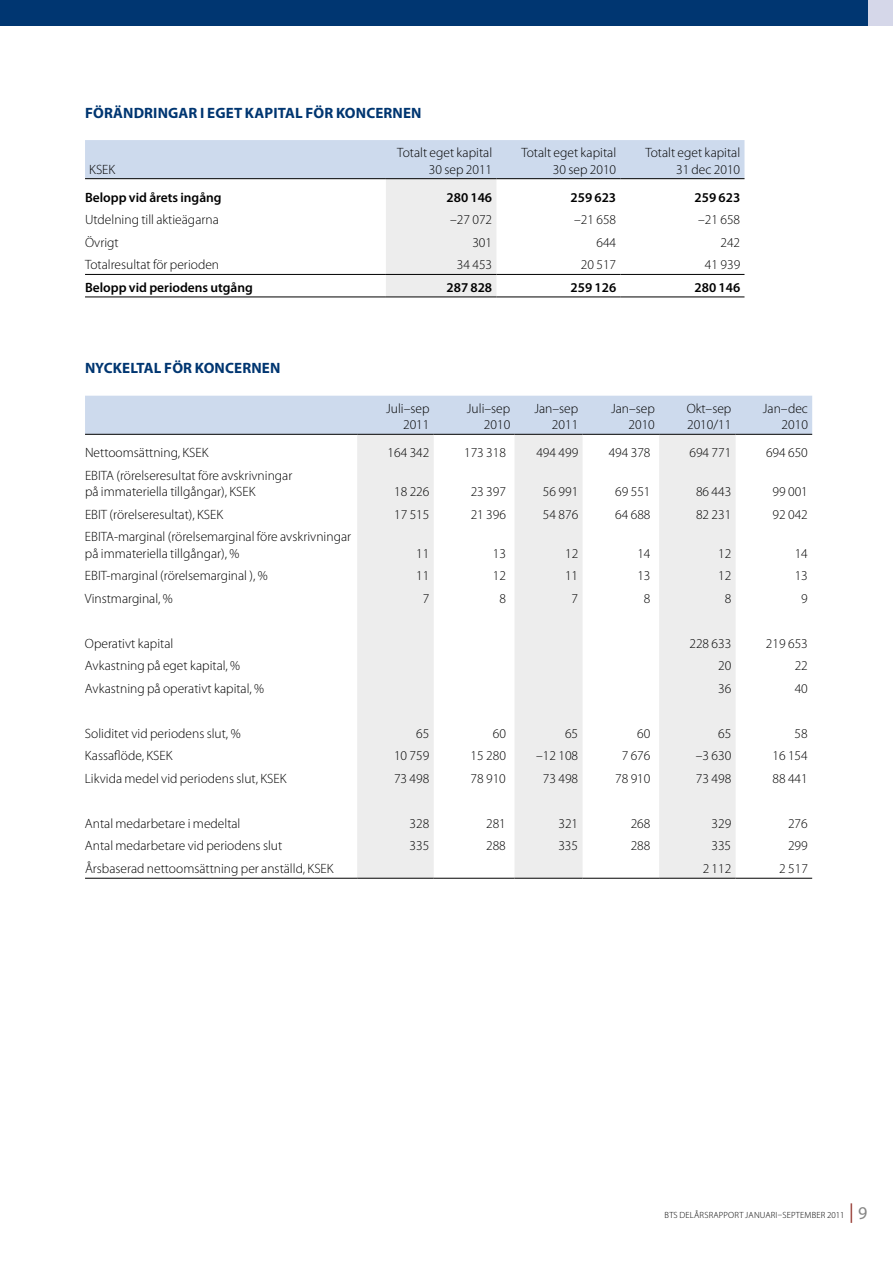
<style>
.page{position:relative;width:893px;height:1263px;background:#fff}
.page>*{position:absolute;margin:0;border:0;box-sizing:border-box;transform-origin:0 0}
.t1{font:700 15px "Myriad Pro";letter-spacing:.01em;color:#003671}
.t2{font:300 13.5px/16.5px "Myriad Pro";color:#000;text-align:right}
.t3{font:600 13.5px "Myriad Pro";color:#000}
.t4{font:300 9px "Myriad Pro";letter-spacing:.02em;color:#000}
.s1{font-weight:400;font-size:19.5px;color:#94372f}
.s2{font-weight:400;font-size:18px;color:#858584}
</style>
<div class="page">
<div style="left:867px;top:0;width:26px;height:26px;background:#d5d7e9"></div>
<div style="left:0;top:0;width:867px;height:26px;background:#003671"></div>
<svg style="left:85px;top:140px;width:659px;height:157px"></svg>
<hr style="left:85px;top:178px;width:301px;height:1px;background:#000">
<hr style="left:386px;top:178px;width:110px;height:1px;background:#000">
<hr style="left:496px;top:178px;width:124px;height:1px;background:#000">
<hr style="left:620px;top:178px;width:124px;height:1px;background:#000">
<hr style="left:85px;top:274px;width:301px;height:1px;background:#000">
<hr style="left:386px;top:274px;width:110px;height:1px;background:#000">
<hr style="left:496px;top:274px;width:124px;height:1px;background:#000">
<hr style="left:620px;top:274px;width:124px;height:1px;background:#000">
<hr style="left:85px;top:297px;width:301px;height:1px;background:#000">
<hr style="left:386px;top:297px;width:110px;height:1px;background:#000">
<hr style="left:496px;top:297px;width:124px;height:1px;background:#000">
<hr style="left:620px;top:297px;width:124px;height:1px;background:#000">
<svg style="left:85px;top:396px;width:727px;height:482px"></svg>
<hr style="left:85px;top:434px;width:272px;height:1px;background:#000">
<hr style="left:357px;top:434px;width:77px;height:1px;background:#000">
<hr style="left:434px;top:434px;width:80px;height:1px;background:#000">
<hr style="left:514px;top:434px;width:69px;height:1px;background:#000">
<hr style="left:583px;top:434px;width:76px;height:1px;background:#000">
<hr style="left:659px;top:434px;width:77px;height:1px;background:#000">
<hr style="left:736px;top:434px;width:76px;height:1px;background:#000">
<hr style="left:85px;top:878px;width:272px;height:1px;background:#000">
<hr style="left:357px;top:878px;width:77px;height:1px;background:#000">
<hr style="left:434px;top:878px;width:80px;height:1px;background:#000">
<hr style="left:514px;top:878px;width:69px;height:1px;background:#000">
<hr style="left:583px;top:878px;width:76px;height:1px;background:#000">
<hr style="left:659px;top:878px;width:77px;height:1px;background:#000">
<hr style="left:736px;top:878px;width:76px;height:1px;background:#000">
<p class="t1" style="left:85px;top:103px;width:338px">FÖRÄNDRINGAR I EGET KAPITAL FÖR KONCERNEN</p>
<p class="t2" style="left:89px;top:161px;width:28px">KSEK</p>
<p class="t2" style="left:397px;top:145px;width:96px">Totalt eget kapital<br>30 sep 2011</p>
<p class="t2" style="left:521px;top:145px;width:96px">Totalt eget kapital<br>30 sep 2010</p>
<p class="t2" style="left:645px;top:145px;width:96px">Totalt eget kapital<br>31 dec 2010</p>
<p class="t3" style="left:85px;top:188px;width:138px">Belopp vid årets ingång</p>
<p class="t3" style="left:447px;top:188px;width:47px">280 146</p>
<p class="t3" style="left:571px;top:188px;width:47px">259 623</p>
<p class="t3" style="left:695px;top:188px;width:47px">259 623</p>
<p class="t2" style="left:85px;top:212px;width:135px">Utdelning till aktieägarna</p>
<p class="t2" style="left:450px;top:212px;width:44px">–27 072</p>
<p class="t2" style="left:574px;top:212px;width:44px">–21 658</p>
<p class="t2" style="left:698px;top:212px;width:44px">–21 658</p>
<p class="t2" style="left:85px;top:234px;width:35px">Övrigt</p>
<p class="t2" style="left:472px;top:234px;width:21px">301</p>
<p class="t2" style="left:596px;top:234px;width:21px">644</p>
<p class="t2" style="left:720px;top:234px;width:21px">242</p>
<p class="t2" style="left:85px;top:257px;width:136px">Totalresultat för perioden</p>
<p class="t2" style="left:457px;top:257px;width:37px">34 453</p>
<p class="t2" style="left:581px;top:257px;width:37px">20 517</p>
<p class="t2" style="left:705px;top:257px;width:37px">41 939</p>
<p class="t3" style="left:85px;top:278px;width:169px">Belopp vid periodens utgång</p>
<p class="t3" style="left:447px;top:278px;width:47px">287 828</p>
<p class="t3" style="left:571px;top:278px;width:47px">259 126</p>
<p class="t3" style="left:695px;top:278px;width:47px">280 146</p>
<p class="t1" style="left:85px;top:358px;width:197px">NYCKELTAL FÖR KONCERNEN</p>
<p class="t2" style="left:386px;top:400px;width:45px">Juli–sep<br>2011</p>
<p class="t2" style="left:467px;top:400px;width:45px">Juli–sep<br>2010</p>
<p class="t2" style="left:534px;top:400px;width:45px">Jan–sep<br>2011</p>
<p class="t2" style="left:611px;top:400px;width:45px">Jan–sep<br>2010</p>
<p class="t2" style="left:687px;top:400px;width:46px;text-align:left">Okt–sep<br>2010/11</p>
<p class="t2" style="left:763px;top:400px;width:46px">Jan–dec<br>2010</p>
<p class="t2" style="left:85px;top:445px;width:125px">Nettoomsättning, KSEK</p>
<p class="t2" style="left:388px;top:445px;width:43px">164 342</p>
<p class="t2" style="left:464px;top:445px;width:43px">173 318</p>
<p class="t2" style="left:536px;top:445px;width:43px">494 499</p>
<p class="t2" style="left:609px;top:445px;width:43px">494 378</p>
<p class="t2" style="left:689px;top:445px;width:43px">694 771</p>
<p class="t2" style="left:766px;top:445px;width:43px">694 650</p>
<p class="t2" style="left:85px;top:467px;width:209px;text-align:left">EBITA (rörelseresultat före avskrivningar på immateriella tillgångar), KSEK</p>
<p class="t2" style="left:394px;top:484px;width:37px">18 226</p>
<p class="t2" style="left:471px;top:484px;width:37px">23 397</p>
<p class="t2" style="left:543px;top:484px;width:37px">56 991</p>
<p class="t2" style="left:615px;top:484px;width:37px">69 551</p>
<p class="t2" style="left:696px;top:484px;width:37px">86 443</p>
<p class="t2" style="left:773px;top:484px;width:37px">99 001</p>
<p class="t2" style="left:85px;top:506px;width:140px">EBIT (rörelseresultat), KSEK</p>
<p class="t2" style="left:394px;top:506px;width:37px">17 515</p>
<p class="t2" style="left:471px;top:506px;width:37px">21 396</p>
<p class="t2" style="left:543px;top:506px;width:37px">54 876</p>
<p class="t2" style="left:615px;top:506px;width:37px">64 688</p>
<p class="t2" style="left:696px;top:506px;width:37px">82 231</p>
<p class="t2" style="left:773px;top:506px;width:37px">92 042</p>
<p class="t2" style="left:85px;top:529px;width:268px;text-align:left">EBITA-marginal (rörelsemarginal före avskrivningar på immateriella tillgångar), %</p>
<p class="t2" style="left:416px;top:545px;width:15px">11</p>
<p class="t2" style="left:493px;top:545px;width:15px">13</p>
<p class="t2" style="left:565px;top:545px;width:15px">12</p>
<p class="t2" style="left:637px;top:545px;width:15px">14</p>
<p class="t2" style="left:718px;top:545px;width:15px">12</p>
<p class="t2" style="left:795px;top:545px;width:15px">14</p>
<p class="t2" style="left:85px;top:568px;width:184px">EBIT-marginal (rörelsemarginal ), %</p>
<p class="t2" style="left:416px;top:568px;width:15px">11</p>
<p class="t2" style="left:493px;top:568px;width:15px">12</p>
<p class="t2" style="left:565px;top:568px;width:15px">11</p>
<p class="t2" style="left:637px;top:568px;width:15px">13</p>
<p class="t2" style="left:718px;top:568px;width:15px">12</p>
<p class="t2" style="left:795px;top:568px;width:15px">13</p>
<p class="t2" style="left:85px;top:590px;width:89px">Vinstmarginal, %</p>
<p class="t2" style="left:423px;top:590px;width:8px">7</p>
<p class="t2" style="left:499px;top:590px;width:8px">8</p>
<p class="t2" style="left:572px;top:590px;width:8px">7</p>
<p class="t2" style="left:644px;top:590px;width:8px">8</p>
<p class="t2" style="left:725px;top:590px;width:8px">8</p>
<p class="t2" style="left:801px;top:590px;width:8px">9</p>
<p class="t2" style="left:85px;top:635px;width:90px">Operativt kapital</p>
<p class="t2" style="left:689px;top:635px;width:43px">228 633</p>
<p class="t2" style="left:766px;top:635px;width:43px">219 653</p>
<p class="t2" style="left:85px;top:658px;width:157px">Avkastning på eget kapital, %</p>
<p class="t2" style="left:718px;top:658px;width:15px">20</p>
<p class="t2" style="left:795px;top:658px;width:15px">22</p>
<p class="t2" style="left:85px;top:680px;width:181px">Avkastning på operativt kapital, %</p>
<p class="t2" style="left:718px;top:680px;width:15px">36</p>
<p class="t2" style="left:795px;top:680px;width:15px">40</p>
<p class="t2" style="left:85px;top:725px;width:157px">Soliditet vid periodens slut, %</p>
<p class="t2" style="left:416px;top:725px;width:15px">65</p>
<p class="t2" style="left:493px;top:725px;width:15px">60</p>
<p class="t2" style="left:565px;top:725px;width:15px">65</p>
<p class="t2" style="left:637px;top:725px;width:15px">60</p>
<p class="t2" style="left:718px;top:725px;width:15px">65</p>
<p class="t2" style="left:795px;top:725px;width:15px">58</p>
<p class="t2" style="left:85px;top:748px;width:89px">Kassaflöde, KSEK</p>
<p class="t2" style="left:394px;top:748px;width:37px">10 759</p>
<p class="t2" style="left:471px;top:748px;width:37px">15 280</p>
<p class="t2" style="left:536px;top:748px;width:44px">–12 108</p>
<p class="t2" style="left:622px;top:748px;width:30px">7 676</p>
<p class="t2" style="left:696px;top:748px;width:37px">–3 630</p>
<p class="t2" style="left:772px;top:748px;width:37px">16 154</p>
<p class="t2" style="left:85px;top:770px;width:203px">Likvida medel vid periodens slut, KSEK</p>
<p class="t2" style="left:394px;top:770px;width:37px">73 498</p>
<p class="t2" style="left:471px;top:770px;width:37px">78 910</p>
<p class="t2" style="left:543px;top:770px;width:37px">73 498</p>
<p class="t2" style="left:615px;top:770px;width:37px">78 910</p>
<p class="t2" style="left:696px;top:770px;width:37px">73 498</p>
<p class="t2" style="left:772px;top:770px;width:37px">88 441</p>
<p class="t2" style="left:85px;top:815px;width:157px">Antal medarbetare i medeltal</p>
<p class="t2" style="left:410px;top:815px;width:21px">328</p>
<p class="t2" style="left:486px;top:815px;width:21px">281</p>
<p class="t2" style="left:558px;top:815px;width:21px">321</p>
<p class="t2" style="left:631px;top:815px;width:21px">268</p>
<p class="t2" style="left:711px;top:815px;width:21px">329</p>
<p class="t2" style="left:788px;top:815px;width:21px">276</p>
<p class="t2" style="left:85px;top:838px;width:199px">Antal medarbetare vid periodens slut</p>
<p class="t2" style="left:410px;top:838px;width:21px">335</p>
<p class="t2" style="left:486px;top:838px;width:21px">288</p>
<p class="t2" style="left:558px;top:838px;width:21px">335</p>
<p class="t2" style="left:631px;top:838px;width:21px">288</p>
<p class="t2" style="left:711px;top:838px;width:21px">335</p>
<p class="t2" style="left:788px;top:838px;width:21px">299</p>
<p class="t2" style="left:85px;top:860px;width:250px">Årsbaserad nettoomsättning per anställd, KSEK</p>
<p class="t2" style="left:703px;top:860px;width:30px">2 112</p>
<p class="t2" style="left:779px;top:860px;width:30px">2 517</p>
<p class="t4" style="left:665px;top:1210px;width:204px">BTS delårsrapport januari–september 2011 <span class="s1">|</span> <span class="s2">9</span></p>
</div>
